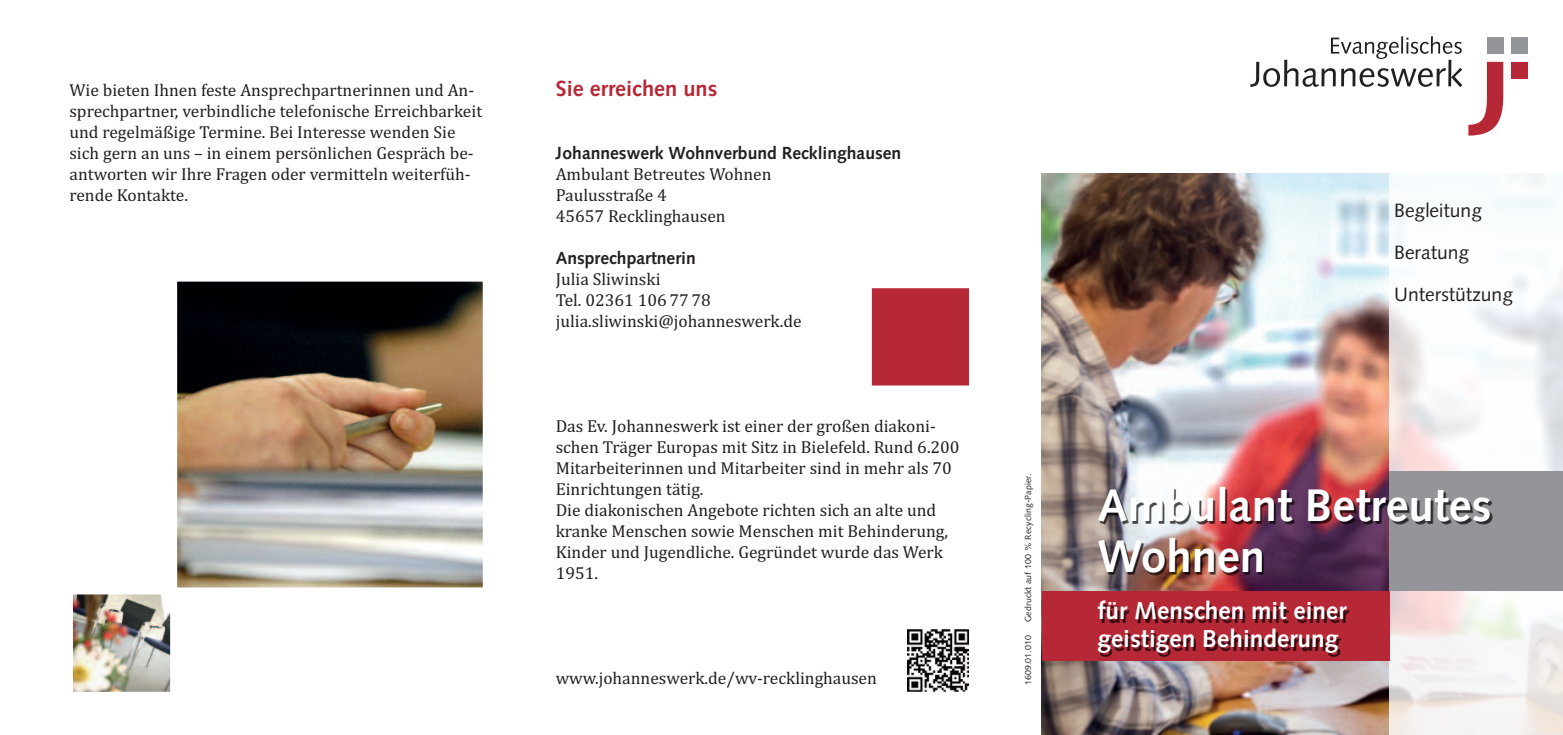
<style>
.page{position:relative;width:1563px;height:735px;background:#fff}
.page>*{position:absolute;margin:0;border:0;box-sizing:border-box;transform-origin:0 0}
.t1{font:700 45.5px/50.8px "Syntax Com";color:#fff}
.t2{font:700 24.5px/28px "Syntax Com";color:#fff}
.t3{font:700 21.88px "Syntax Com";color:#b72837}
.t4{font:19.25px/42px "Syntax Com";color:#231f20}
.t5{font:17.5px/21px "Cambria";color:#231f20}
.t6{font:700 17.5px "Syntax Com";color:#231f20}
.t7{font:8.75px "Syntax Com";letter-spacing:.015em;color:#231f20}
</style>
<div class="page">
<img style="left:1042px;top:174px;width:347px;height:560px">
<div style="left:1389px;top:169px;width:174px;height:565px;background:#fff;opacity:.8"></div>
<svg style="left:1250px;top:36px;width:212px;height:51px"></svg>
<svg style="left:1468px;top:62px;width:35px;height:73px"></svg>
<div style="left:1511px;top:62px;width:16px;height:16px;background:#b72837"></div>
<div style="left:1487px;top:37px;width:16px;height:17px;background:#939598"></div>
<div style="left:1511px;top:37px;width:16px;height:17px;background:#939598"></div>
<div style="left:1389px;top:471px;width:174px;height:119px;background:#939598"></div>
<div style="left:1042px;top:590px;width:347px;height:70px;background:#b72837"></div>
<img style="left:1089px;top:478px;width:474px;height:209px">
<img style="left:908px;top:630px;width:59px;height:59px">
<div style="left:903px;top:625px;width:69px;height:69px;border:4px solid #fff"></div>
<div style="left:872px;top:288px;width:97px;height:97px;background:#b72837"></div>
<div style="left:868px;top:284px;width:104px;height:105px;border:4px solid #fff"></div>
<img style="left:74px;top:595px;width:95px;height:94px">
<div style="left:69px;top:590px;width:105px;height:104px;border:4px solid #fff"></div>
<img style="left:179px;top:283px;width:302px;height:302px">
<div style="left:174px;top:278px;width:312px;height:312px;border:4px solid #fff"></div>
<p class="t5" style="left:69px;top:79px;width:414px">Wie bieten Ihnen feste Ansprechpartnerinnen und An&shy;sprechpartner, verbindliche telefonische Erreichbarkeit und regelmäßige Termine. Bei Interesse wenden Sie sich gern an uns – in einem persönlichen Gespräch be&shy;antworten wir Ihre Fragen oder vermitteln weiterfüh&shy;rende Kontakte.</p>
<p class="t3" style="left:556px;top:75px;width:163px">Sie erreichen uns</p>
<p class="t6" style="left:556px;top:142px;width:347px">Johanneswerk Wohnverbund Recklinghausen</p>
<p class="t5" style="left:556px;top:163px;width:217px">Ambulant Betreutes Wohnen<br>Paulusstraße 4<br>45657 Recklinghausen</p>
<p class="t6" style="left:556px;top:247px;width:142px">Ansprechpartnerin</p>
<p class="t5" style="left:556px;top:268px;width:247px">Julia Sliwinski<br>Tel. 02361 106 77 78 julia.sliwinski@johanneswerk.de</p>
<p class="t5" style="left:556px;top:415px;width:405px">Das Ev. Johanneswerk ist einer der großen diakoni&shy;schen Träger Europas mit Sitz in Bielefeld. Rund 6.200<br>Mitarbeiterinnen und Mitarbeiter sind in mehr als 70<br>Einrichtungen tätig.<br>Die diakonischen Angebote richten sich an alte und kranke Menschen sowie Menschen mit Behinderung, Kinder und Jugendliche. Gegründet wurde das Werk 1951.</p>
<p class="t5" style="left:556px;top:667px;width:323px">www.johanneswerk.de/wv-recklinghausen</p>
<p class="t4" style="left:1394px;top:189px;width:120px">Begleitung<br>Beratung<br>Unterstützung</p>
<p class="t7" style="left:1023px;top:622px;width:150px;rotate:-90deg">Gedruckt auf 100 % Recycling-Papier.</p>
<p class="t7" style="left:1023px;top:685px;width:51px;rotate:-90deg">1609.01.010</p>
<h1 class="t1" style="left:1097px;top:479px;width:396px">Ambulant Betreutes<br>Wohnen</h1>
<h2 class="t2" style="left:1097px;top:596px;width:251px">für Menschen mit einer geistigen Behinderung</h2>
</div>
